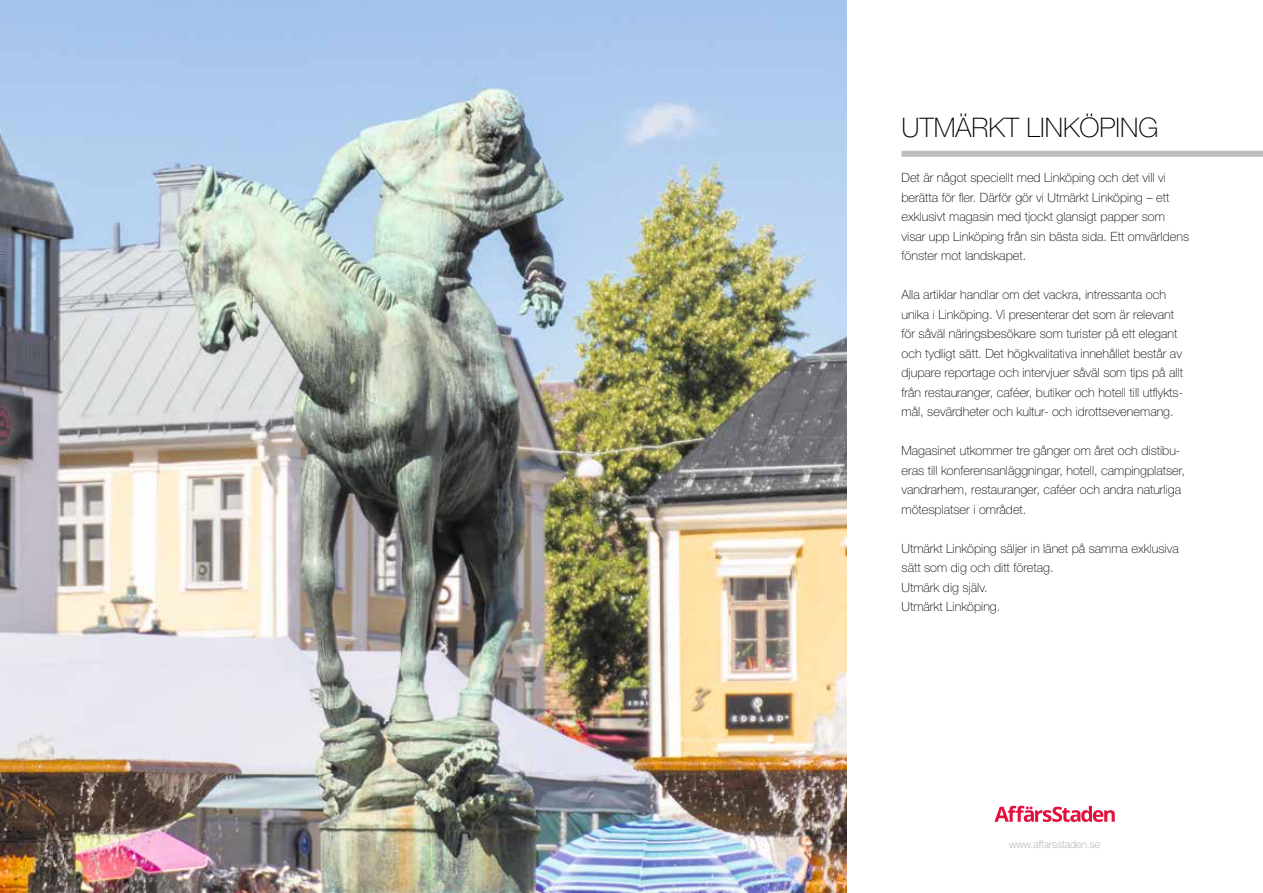
<style>
.page{position:relative;width:1263px;height:893px;background:#fff}
.page>*{position:absolute;margin:0;border:0;box-sizing:border-box;transform-origin:0 0}
.t1{font:100 27px "Helvetica Neue LT";color:#000}
.t2{font:100 12.75px/19.5px "Helvetica Neue LT";color:#000}
.t3{font:100 10.5px "Helvetica Neue LT";color:#9c9b9a}
</style>
<div class="page">
<img style="left:0;top:0;width:846px;height:893px">
<div style="left:901px;top:151px;width:362px;height:6px;background:#c0bfbe"></div>
<svg style="left:994px;top:806px;width:121px;height:16px"></svg>
<h1 class="t1" style="left:901px;top:112px;width:258px">UTMÄRKT LINKÖPING</h1>
<p class="t2" style="left:901px;top:168px;width:289px">Det är något speciellt med Linköping och det vill vi berätta för fler. Därför gör vi Utmärkt Linköping – ett exklusivt magasin med tjockt glansigt papper som visar upp Linköping från sin bästa sida. Ett omvärldens fönster mot landskapet.</p>
<p class="t2" style="left:901px;top:285px;width:283px">Alla artiklar handlar om det vackra, intressanta och unika i Linköping. Vi presenterar det som är relevant för såväl näringsbesökare som turister på ett elegant och tydligt sätt. Det högkvalitativa innehållet består av djupare reportage och intervjuer såväl som tips på allt från restauranger, caféer, butiker och hotell till utflykts&shy;mål, sevärdheter och kultur- och idrottsevenemang.</p>
<p class="t2" style="left:901px;top:441px;width:285px">Magasinet utkommer tre gånger om året och distibu&shy;eras till konferensanläggningar, hotell, campingplatser, vandrarhem, restauranger, caféer och andra naturliga mötesplatser i området.</p>
<p class="t2" style="left:901px;top:538px;width:279px">Utmärkt Linköping säljer in länet på samma exklusiva sätt som dig och ditt företag.<br>Utmärk dig själv.<br>Utmärkt Linköping.</p>
<p class="t3" style="left:1009px;top:838px;width:93px">www.affarsstaden.se</p>
</div>
